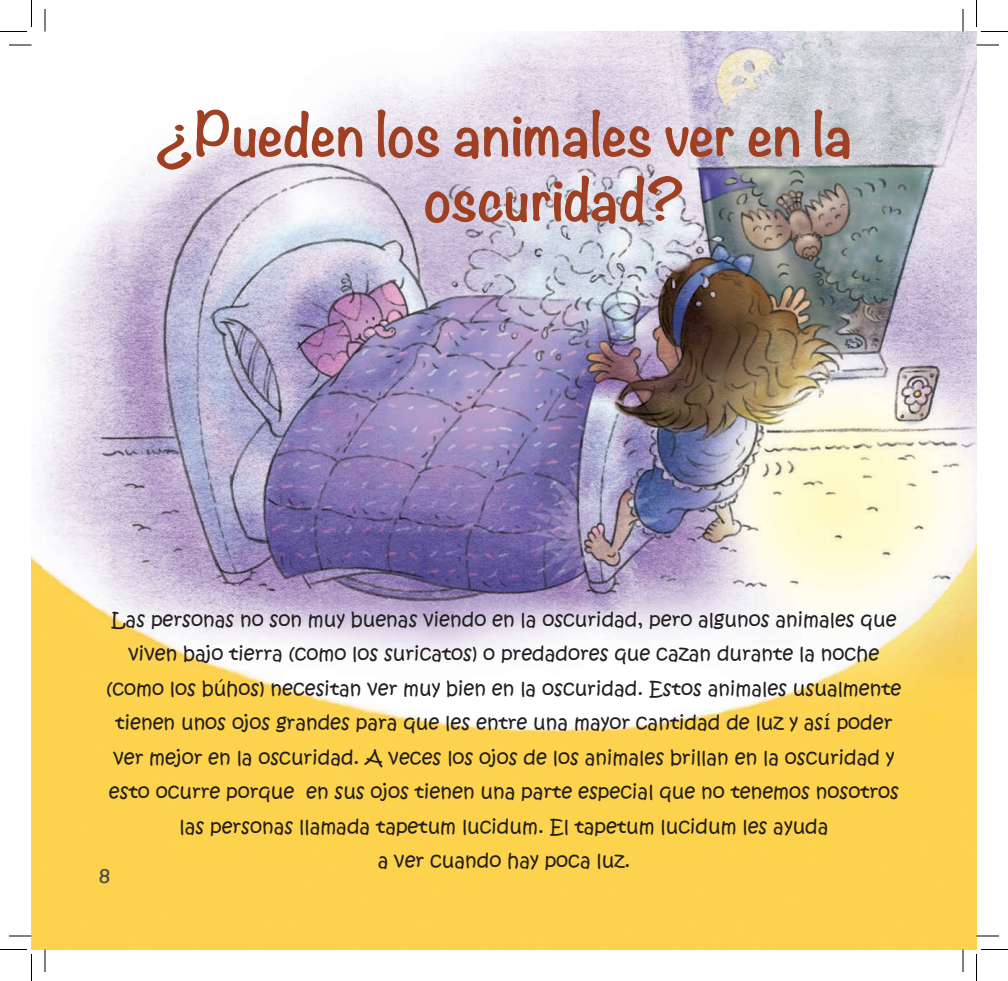
<style>
.page{position:relative;width:1008px;height:981px;background:#fff}
.page>*{position:absolute;margin:0;border:0;box-sizing:border-box;transform-origin:0 0}
.t1{font:700 54px/64.8px "Noteworthy";color:#9e4021}
.t2{font:21px "Kristen ITC";color:#4b4c4d}
.t3{font:19.5px/34.5px "Kristen ITC";color:#231f20;text-align:center}
</style>
<div class="page">
<img style="left:32px;top:32px;width:944px;height:918px">
<svg style="left:976px;top:949px;width:32px;height:32px"></svg>
<svg style="left:0;top:949px;width:32px;height:32px"></svg>
<svg style="left:976px;top:0;width:32px;height:32px"></svg>
<svg style="left:0;top:0;width:32px;height:32px"></svg>
<svg style="left:963px;top:950px;width:1px;height:22px"></svg>
<svg style="left:45px;top:950px;width:1px;height:22px"></svg>
<svg style="left:976px;top:936px;width:23px;height:1px"></svg>
<svg style="left:976px;top:45px;width:23px;height:1px"></svg>
<svg style="left:963px;top:9px;width:1px;height:23px"></svg>
<svg style="left:45px;top:9px;width:1px;height:23px"></svg>
<svg style="left:9px;top:936px;width:23px;height:1px"></svg>
<svg style="left:9px;top:45px;width:23px;height:1px"></svg>
<h1 class="t1" style="left:424px;top:101px;width:430px;text-indent:-268px">¿Pueden los animales ver en la oscuridad?</h1>
<p class="t3" style="left:107px;top:603px;width:796px">Las personas no son muy buenas viendo en la oscuridad, pero algunos animales que viven bajo tierra (como los suricatos) o predadores que cazan durante la noche (como los búhos) necesitan ver muy bien en la oscuridad. Estos animales usualmente tienen unos ojos grandes para que les entre una mayor cantidad de luz y así poder ver mejor en la oscuridad. A veces los ojos de los animales brillan en la oscuridad y esto ocurre porque en sus ojos tienen una parte especial que no tenemos nosotros las personas llamada tapetum lucidum. El tapetum lucidum les ayuda<br>a ver cuando hay poca luz.</p>
<p class="t2" style="left:99px;top:861px;width:13px">8</p>
</div>
